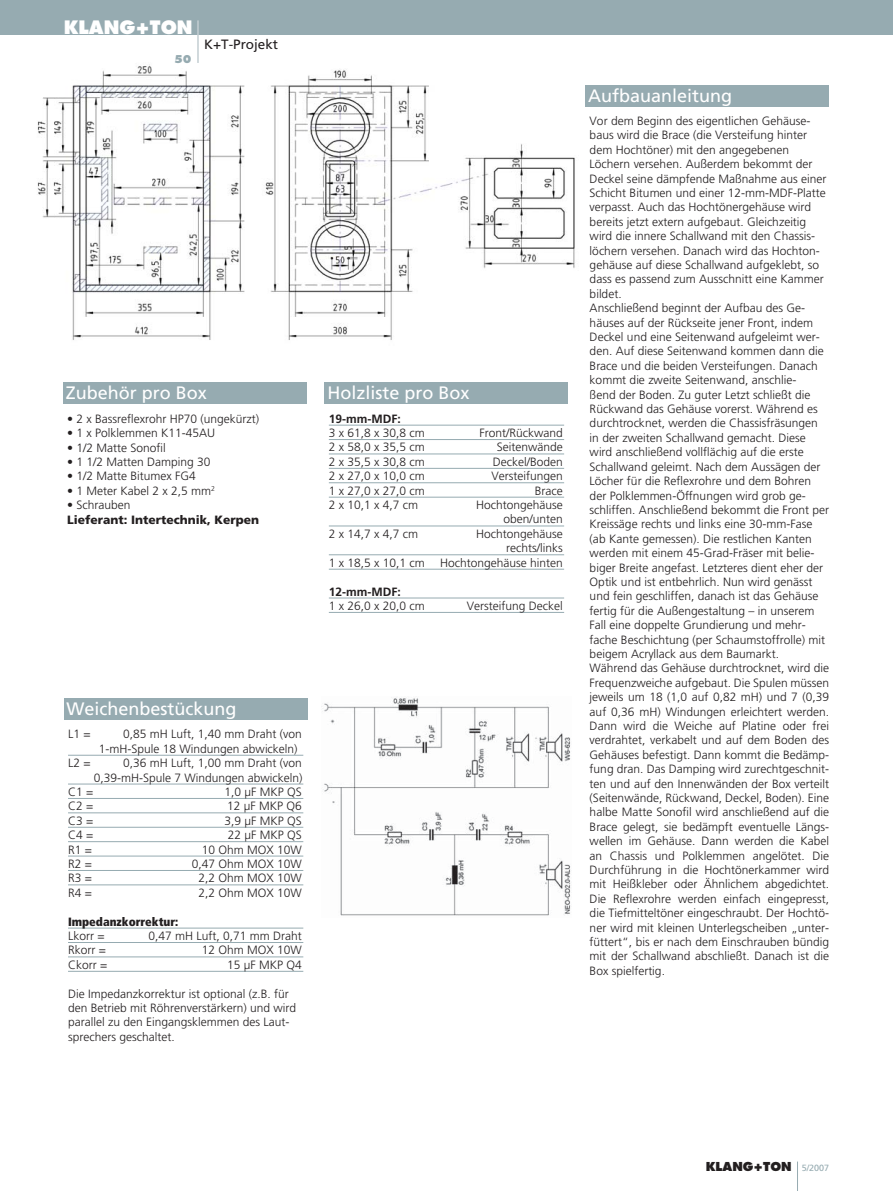
<style>
.page{position:relative;width:893px;height:1191px;background:#fff}
.page>*{position:absolute;margin:0;border:0;box-sizing:border-box;transform-origin:0 0}
.t1{font:18px "Frutiger";color:#fff}
.t2{font:800 18px "Futura";color:#fff}
.t3{font:13.5px "Frutiger";color:#231f20}
.t4{font:300 12px/14.4px "Frutiger";color:#231f20}
.t5{font:900 12px "Frutiger";color:#231f20}
.t6{font:700 12px "Frutiger";color:#231f20}
.t7{font:900 condensed 12px "Frutiger";color:#231f20}
.t8{font:800 12px "Futura";color:#231f20}
.t9{font:800 10.5px "Futura";color:#96abb1}
.s1{font-family:"Frutiger";font-weight:400;font-size:9px;color:#96abb1}
</style>
<div class="page">
<img style="left:37px;top:64px;width:551px;height:276px">
<div style="left:0;top:0;width:893px;height:34px;background:#96abb1"></div>
<hr style="left:197px;top:20px;width:2px;height:43px;background:#c3ced2">
<svg style="left:797px;top:1161px;width:1px;height:29px"></svg>
<div style="left:63px;top:383px;width:244px;height:21px;background:#96abb1"></div>
<hr style="left:68px;top:755px;width:235px;height:1px;background:#96abb1">
<hr style="left:68px;top:783px;width:235px;height:1px;background:#96abb1">
<hr style="left:68px;top:798px;width:235px;height:1px;background:#96abb1">
<hr style="left:68px;top:812px;width:235px;height:1px;background:#96abb1">
<hr style="left:68px;top:827px;width:235px;height:1px;background:#96abb1">
<hr style="left:68px;top:841px;width:235px;height:1px;background:#96abb1">
<hr style="left:68px;top:855px;width:235px;height:1px;background:#96abb1">
<hr style="left:68px;top:870px;width:235px;height:1px;background:#96abb1">
<hr style="left:68px;top:884px;width:235px;height:1px;background:#96abb1">
<hr style="left:68px;top:927px;width:235px;height:1px;background:#96abb1">
<hr style="left:68px;top:942px;width:235px;height:1px;background:#96abb1">
<hr style="left:68px;top:956px;width:235px;height:1px;background:#96abb1">
<hr style="left:68px;top:971px;width:235px;height:1px;background:#96abb1">
<div style="left:64px;top:698px;width:244px;height:21px;background:#96abb1"></div>
<div style="left:585px;top:85px;width:244px;height:21px;background:#96abb1"></div>
<img style="left:322px;top:697px;width:249px;height:219px">
<div style="left:325px;top:383px;width:243px;height:21px;background:#96abb1"></div>
<hr style="left:329px;top:425px;width:235px;height:1px;background:#96abb1">
<hr style="left:329px;top:439px;width:235px;height:1px;background:#96abb1">
<hr style="left:329px;top:453px;width:235px;height:1px;background:#96abb1">
<hr style="left:329px;top:468px;width:235px;height:1px;background:#96abb1">
<hr style="left:329px;top:482px;width:235px;height:1px;background:#96abb1">
<hr style="left:329px;top:497px;width:235px;height:1px;background:#96abb1">
<hr style="left:329px;top:525px;width:235px;height:1px;background:#96abb1">
<hr style="left:329px;top:554px;width:235px;height:1px;background:#96abb1">
<hr style="left:329px;top:569px;width:235px;height:1px;background:#96abb1">
<hr style="left:329px;top:597px;width:235px;height:1px;background:#96abb1">
<hr style="left:329px;top:612px;width:235px;height:1px;background:#96abb1">
<h1 class="t2" style="left:64px;top:19px;width:130px">KLANG+TON</h1>
<p class="t9" style="left:174px;top:55px;width:19px">50</p>
<p class="t3" style="left:204px;top:39px;width:76px">K+T-Projekt</p>
<h1 class="t1" style="left:66px;top:386px;width:143px">Zubehör pro Box</h1>
<p class="t4" style="left:67px;top:412px;width:194px">• 2 x Bassreflexrohr HP70 (ungekürzt)</p>
<p class="t4" style="left:67px;top:427px;width:150px">• 1 x Polklemmen K11-45AU</p>
<p class="t4" style="left:67px;top:441px;width:100px">• 1/2 Matte Sonofil</p>
<p class="t4" style="left:67px;top:455px;width:145px">• 1 1/2 Matten Damping 30</p>
<p class="t4" style="left:67px;top:470px;width:130px">• 1/2 Matte Bitumex FG4</p>
<p class="t4" style="left:67px;top:484px;width:149px">• 1 Meter Kabel 2 x 2,5 mm<sup>2</sup></p>
<p class="t4" style="left:67px;top:499px;width:65px">• Schrauben</p>
<p class="t5" style="left:67px;top:514px;width:194px">Lieferant: Intertechnik, Kerpen</p>
<h1 class="t1" style="left:67px;top:701px;width:172px">Weichenbestückung</h1>
<p class="t4" style="left:68px;top:728px;width:24px">L1 =</p>
<p class="t4" style="left:99px;top:728px;width:204px;text-indent:24px">0,85 mH Luft, 1,40 mm Draht (von<br>1-mH-Spule 18 Windungen abwickeln)</p>
<p class="t4" style="left:68px;top:756px;width:24px">L2 =</p>
<p class="t4" style="left:94px;top:756px;width:210px;text-align:right">0,36 mH Luft, 1,00 mm Draht (von<br>0,39-mH-Spule 7 Windungen abwickeln)</p>
<p class="t4" style="left:68px;top:785px;width:27px">C1 =</p>
<p class="t4" style="left:225px;top:785px;width:79px">1,0 μF MKP QS</p>
<p class="t4" style="left:68px;top:800px;width:27px">C2 =</p>
<p class="t4" style="left:227px;top:800px;width:76px">12 μF MKP Q6</p>
<p class="t4" style="left:68px;top:814px;width:27px">C3 =</p>
<p class="t4" style="left:225px;top:814px;width:79px">3,9 μF MKP QS</p>
<p class="t4" style="left:68px;top:828px;width:27px">C4 =</p>
<p class="t4" style="left:228px;top:828px;width:76px">22 μF MKP QS</p>
<p class="t4" style="left:68px;top:843px;width:25px">R1 =</p>
<p class="t4" style="left:202px;top:843px;width:102px">10 Ohm MOX 10W</p>
<p class="t4" style="left:68px;top:857px;width:25px">R2 =</p>
<p class="t4" style="left:192px;top:857px;width:112px">0,47 Ohm MOX 10W</p>
<p class="t4" style="left:68px;top:872px;width:25px">R3 =</p>
<p class="t4" style="left:199px;top:872px;width:105px">2,2 Ohm MOX 10W</p>
<p class="t4" style="left:68px;top:886px;width:25px">R4 =</p>
<p class="t4" style="left:199px;top:886px;width:105px">2,2 Ohm MOX 10W</p>
<p class="t7" style="left:68px;top:916px;width:112px">Impedanzkorrektur:</p>
<p class="t4" style="left:68px;top:929px;width:38px">Lkorr =</p>
<p class="t4" style="left:149px;top:929px;width:155px">0,47 mH Luft, 0,71 mm Draht</p>
<p class="t4" style="left:68px;top:944px;width:39px">Rkorr =</p>
<p class="t4" style="left:202px;top:944px;width:102px">12 Ohm MOX 10W</p>
<p class="t4" style="left:68px;top:958px;width:41px">Ckorr =</p>
<p class="t4" style="left:227px;top:958px;width:76px">15 μF MKP Q4</p>
<p class="t4" style="left:68px;top:987px;width:230px">Die Impedanzkorrektur ist optional (z.B. für den Betrieb mit Röhrenverstärkern) und wird parallel zu den Eingangsklemmen des Laut&shy;sprechers geschaltet.</p>
<h1 class="t1" style="left:327px;top:386px;width:144px">Holzliste pro Box</h1>
<p class="t6" style="left:329px;top:413px;width:73px">19-mm-MDF:</p>
<p class="t4" style="left:329px;top:426px;width:98px">3 x 61,8 x 30,8 cm</p>
<p class="t4" style="left:479px;top:426px;width:85px">Front/Rückwand</p>
<p class="t4" style="left:329px;top:441px;width:98px">2 x 58,0 x 35,5 cm</p>
<p class="t4" style="left:497px;top:441px;width:68px">Seitenwände</p>
<p class="t4" style="left:329px;top:455px;width:98px">2 x 35,5 x 30,8 cm</p>
<p class="t4" style="left:493px;top:455px;width:72px">Deckel/Boden</p>
<p class="t4" style="left:329px;top:470px;width:98px">2 x 27,0 x 10,0 cm</p>
<p class="t4" style="left:491px;top:470px;width:73px">Versteifungen</p>
<p class="t4" style="left:329px;top:484px;width:98px">1 x 27,0 x 27,0 cm</p>
<p class="t4" style="left:535px;top:484px;width:29px">Brace</p>
<p class="t4" style="left:329px;top:498px;width:91px">2 x 10,1 x 4,7 cm</p>
<p class="t4" style="left:476px;top:498px;width:88px;text-align:right">Hochtongehäuse oben/unten</p>
<p class="t4" style="left:329px;top:527px;width:91px">2 x 14,7 x 4,7 cm</p>
<p class="t4" style="left:476px;top:527px;width:88px;text-align:right">Hochtongehäuse rechts/links</p>
<p class="t4" style="left:329px;top:556px;width:98px">1 x 18,5 x 10,1 cm</p>
<p class="t4" style="left:440px;top:556px;width:124px">Hochtongehäuse hinten</p>
<p class="t6" style="left:329px;top:586px;width:73px">12-mm-MDF:</p>
<p class="t4" style="left:329px;top:599px;width:98px">1 x 26,0 x 20,0 cm</p>
<p class="t4" style="left:467px;top:599px;width:97px">Versteifung Deckel</p>
<h1 class="t1" style="left:588px;top:88px;width:146px">Aufbauanleitung</h1>
<p class="t4" style="left:590px;top:114px;width:241px">Vor dem Beginn des eigentlichen Gehäuse&shy;baus wird die Brace (die Versteifung hinter dem Hochtöner) mit den angegebenen Löchern versehen. Außerdem bekommt der Deckel seine dämpfende Maßnahme aus einer Schicht Bitumen und einer 12-mm-MDF-Platte verpasst. Auch das Hochtönergehäuse wird bereits jetzt extern aufgebaut. Gleichzeitig wird die innere Schallwand mit den Chassis&shy;löchern versehen. Danach wird das Hochton&shy;gehäuse auf diese Schallwand aufgeklebt, so dass es passend zum Ausschnitt eine Kammer bildet.<br>Anschließend beginnt der Aufbau des Ge&shy;häuses auf der Rückseite jener Front, indem Deckel und eine Seitenwand aufgeleimt wer&shy;den. Auf diese Seitenwand kommen dann die Brace und die beiden Versteifungen. Danach kommt die zweite Seitenwand, anschlie-<br>ßend der Boden. Zu guter Letzt schließt die Rückwand das Gehäuse vorerst. Während es durchtrocknet, werden die Chassisfräsungen in der zweiten Schallwand gemacht. Diese wird anschließend vollflächig auf die erste Schallwand geleimt. Nach dem Aussägen der Löcher für die Reflexrohre und dem Bohren der Polklemmen-Öffnungen wird grob ge&shy;schliffen. Anschließend bekommt die Front per Kreissäge rechts und links eine 30-mm-Fase (ab Kante gemessen). Die restlichen Kanten werden mit einem 45-Grad-Fräser mit belie&shy;biger Breite angefast. Letzteres dient eher der Optik und ist entbehrlich. Nun wird genässt und fein geschliffen, danach ist das Gehäuse fertig für die Außengestaltung – in unserem Fall eine doppelte Grundierung und mehr&shy;fache Beschichtung (per Schaumstoffrolle) mit beigem Acryllack aus dem Baumarkt.<br>Während das Gehäuse durchtrocknet, wird die Frequenzweiche aufgebaut. Die Spulen müssen jeweils um 18 (1,0 auf 0,82 mH) und 7 (0,39 auf 0,36 mH) Windungen erleichtert werden.<br>Dann wird die Weiche auf Platine oder frei verdrahtet, verkabelt und auf dem Boden des Gehäuses befestigt. Dann kommt die Bedämp&shy;fung dran. Das Damping wird zurechtgeschnit&shy;ten und auf den Innenwänden der Box verteilt (Seitenwände, Rückwand, Deckel, Boden). Eine halbe Matte Sonofil wird anschließend auf die Brace gelegt, sie bedämpft eventuelle Längs&shy;wellen im Gehäuse. Dann werden die Kabel an Chassis und Polklemmen angelötet. Die Durchführung in die Hochtönerkammer wird mit Heißkleber oder Ähnlichem abgedichtet.<br>Die Reflexrohre werden einfach eingepresst, die Tiefmitteltöner eingeschraubt. Der Hochtö&shy;ner wird mit kleinen Unterlegscheiben „unter&shy;füttert“, bis er nach dem Einschrauben bündig mit der Schallwand abschließt. Danach ist die Box spielfertig.</p>
<p class="t8" style="left:706px;top:1161px;width:125px">KLANG+TON <span class="s1">5/2007</span></p>
</div>
